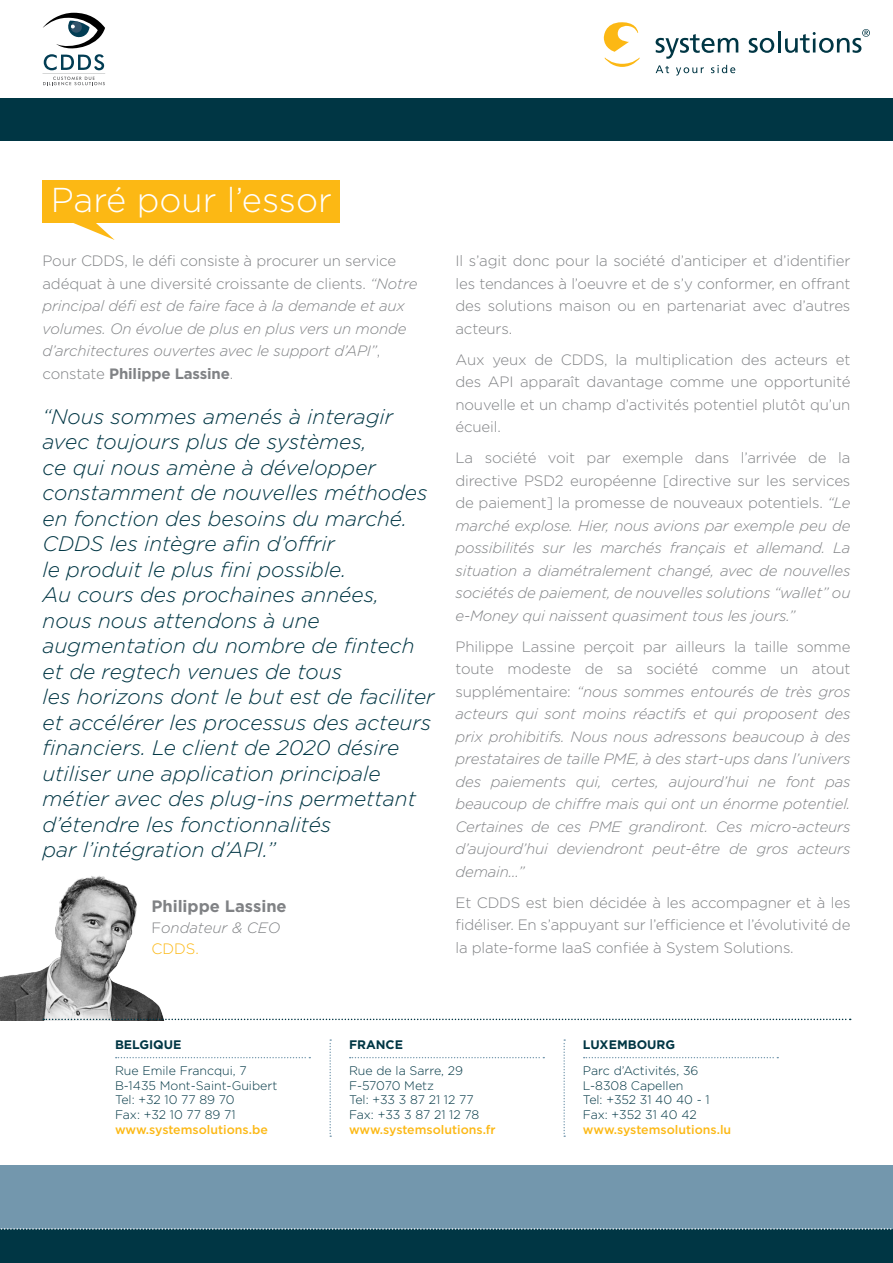
<style>
.page{position:relative;width:893px;height:1263px;background:#fff}
.page>*{position:absolute;margin:0;border:0;box-sizing:border-box;transform-origin:0 0}
.t1{font:300 34.5px "Gotham";color:#fff}
.t2{font:italic 300 21px/25.5px "Gotham";color:#003644}
.t3{font:700 16.5px "Gotham";color:#808285}
.t4{font:italic 300 15px/22.5px "Gotham";letter-spacing:-.01em;color:#808285;text-align:justify}
.t5{font:300 15px/22.5px "Gotham";letter-spacing:-.01em;color:#808285;text-align:justify}
.t6{font:300 15px "Gotham";color:#fcb814}
.t7{font:300 12.45px/14.9px "Gotham";color:#003644}
.t8{font:700 12.45px "Gotham";color:#003644}
.s1{font-style:normal}
.s2{font-weight:700;font-style:normal}
.s3{font-weight:500;color:#fcb814}
</style>
<div class="page">
<svg style="left:656px;top:65px;width:13px;height:8px"></svg>
<svg style="left:676px;top:67px;width:28px;height:9px"></svg>
<svg style="left:711px;top:65px;width:24px;height:8px"></svg>
<svg style="left:604px;top:22px;width:34px;height:30px"></svg>
<svg style="left:604px;top:58px;width:36px;height:9px"></svg>
<svg style="left:656px;top:34px;width:82px;height:25px"></svg>
<svg style="left:749px;top:38px;width:25px;height:15px"></svg>
<hr style="left:778px;top:31px;width:2px;height:22px;background:#003644">
<svg style="left:785px;top:29px;width:85px;height:24px"></svg>
<div style="left:0;top:98px;width:893px;height:42px;background:#003644"></div>
<div style="left:0;top:1229px;width:893px;height:34px;background:#003644"></div>
<div style="left:0;top:1165px;width:893px;height:64px;background:#7397ad"></div>
<svg style="left:0;top:1228px;width:892px;height:2px"></svg>
<div style="left:43px;top:180px;width:297px;height:43px;background:#fcb814"></div>
<svg style="left:73px;top:223px;width:42px;height:17px"></svg>
<svg style="left:116px;top:1057px;width:194px;height:1px"></svg>
<svg style="left:350px;top:1057px;width:194px;height:1px"></svg>
<svg style="left:584px;top:1057px;width:194px;height:1px"></svg>
<svg style="left:329px;top:1039px;width:2px;height:98px"></svg>
<svg style="left:563px;top:1039px;width:2px;height:98px"></svg>
<svg style="left:43px;top:13px;width:62px;height:72px"></svg>
<img style="left:0;top:876px;width:167px;height:144px">
<svg style="left:43px;top:1019px;width:808px;height:1px"></svg>
<p class="t1" style="left:51px;top:178px;width:283px">Paré pour l’essor</p>
<p class="t4" style="left:43px;top:249px;width:376px;text-align:left"><span class="s1">Pour CDDS, le défi consiste à procurer un service adéquat à une diversité croissante de clients.</span> “Notre principal défi est de faire face à la demande et aux volumes. On évolue de plus en plus vers un monde d’architectures ouvertes avec le support d’API”<span class="s1">, constate</span> <span class="s2">Philippe Lassine</span><span class="s1">.</span></p>
<p class="t2" style="left:43px;top:403px;width:386px">“Nous sommes amenés à interagir avec toujours plus de systèmes,<br>ce qui nous amène à développer constamment de nouvelles méthodes en fonction des besoins du marché.<br>CDDS les intègre afin d’offrir</p>
<p class="t2" style="left:43px;top:556px;width:305px">le produit le plus fini possible.</p>
<p class="t2" style="left:43px;top:582px;width:338px">Au cours des prochaines années,</p>
<p class="t2" style="left:43px;top:607px;width:373px">nous nous attendons à une augmentation du nombre de fintech et de regtech venues de tous</p>
<p class="t2" style="left:43px;top:684px;width:394px">les horizons dont le but est de faciliter et accélérer les processus des acteurs financiers. Le client de 2020 désire utiliser une application principale métier avec des plug-ins permettant d’étendre les fonctionnalités</p>
<p class="t2" style="left:43px;top:837px;width:235px">par l’intégration d’API.”</p>
<p class="t3" style="left:151px;top:895px;width:137px">Philippe Lassine</p>
<p class="t4" style="left:151px;top:916px;width:131px"><span class="s1">F</span>ondateur &amp; CEO</p>
<p class="t6" style="left:151px;top:939px;width:49px">CDDS.</p>
<p class="t5" style="left:455px;top:249px;width:396px">Il s’agit donc pour la société d’anticiper et d’identifier les tendances à l’oeuvre et de s’y conformer, en offrant des solutions maison ou en partenariat avec d’autres acteurs.</p>
<p class="t5" style="left:455px;top:348px;width:396px">Aux yeux de CDDS, la multiplication des acteurs et des API apparaît davantage comme une opportunité nouvelle et un champ d’activités potentiel plutôt qu’un écueil.</p>
<p class="t4" style="left:455px;top:446px;width:396px"><span class="s1">La société voit par exemple dans l’arrivée de la directive PSD2 européenne [directive sur les services de paiement] la promesse de nouveaux potentiels.</span> “Le marché explose. Hier, nous avions par exemple peu de possibilités sur les marchés français et allemand. La situation a diamétralement changé, avec de nouvelles sociétés de paiement, de nouvelles solutions “wallet” ou e-Money qui naissent quasiment tous les jours.”</p>
<p class="t4" style="left:455px;top:635px;width:396px"><span class="s1">Philippe Lassine perçoit par ailleurs la taille somme toute modeste de sa société comme un atout supplémentaire:</span> “nous sommes entourés de très gros acteurs qui sont moins réactifs et qui proposent des prix prohibitifs. Nous nous adressons beaucoup à des prestataires de taille PME, à des start-ups dans l’univers des paiements qui, certes, aujourd’hui ne font pas beaucoup de chiffre mais qui ont un énorme potentiel.<br>Certaines de ces PME grandiront. Ces micro-acteurs d’aujourd’hui deviendront peut-être de gros acteurs demain…”</p>
<p class="t5" style="left:455px;top:891px;width:396px">Et CDDS est bien décidée à les accompagner et à les fidéliser. En s’appuyant sur l’efficience et l’évolutivité de la plate-forme IaaS confiée à System Solutions.</p>
<p class="t8" style="left:115px;top:1037px;width:68px">BELGIQUE</p>
<p class="t7" style="left:115px;top:1062px;width:164px">Rue Emile Francqui, 7<br>B-1435 Mont-Saint-Guibert<br>Tel: +32 10 77 89 70<br>Fax: +32 10 77 89 71 <span class="s3">www.systemsolutions.be</span></p>
<p class="t8" style="left:349px;top:1037px;width:56px">FRANCE</p>
<p class="t7" style="left:349px;top:1062px;width:116px">Rue de la Sarre, 29</p>
<p class="t7" style="left:349px;top:1077px;width:148px">F-57070 Metz<br>Tel: +33 3 87 21 12 77<br>Fax: +33 3 87 21 12 78 <span class="s3">www.systemsolutions.fr</span></p>
<p class="t8" style="left:583px;top:1037px;width:94px">LUXEMBOURG</p>
<p class="t7" style="left:583px;top:1062px;width:150px">Parc d’Activités, 36<br>L-8308 Capellen<br>Tel: +352 31 40 40 - 1<br>Fax: +352 31 40 42 <span class="s3">www.systemsolutions.lu</span></p>
</div>
